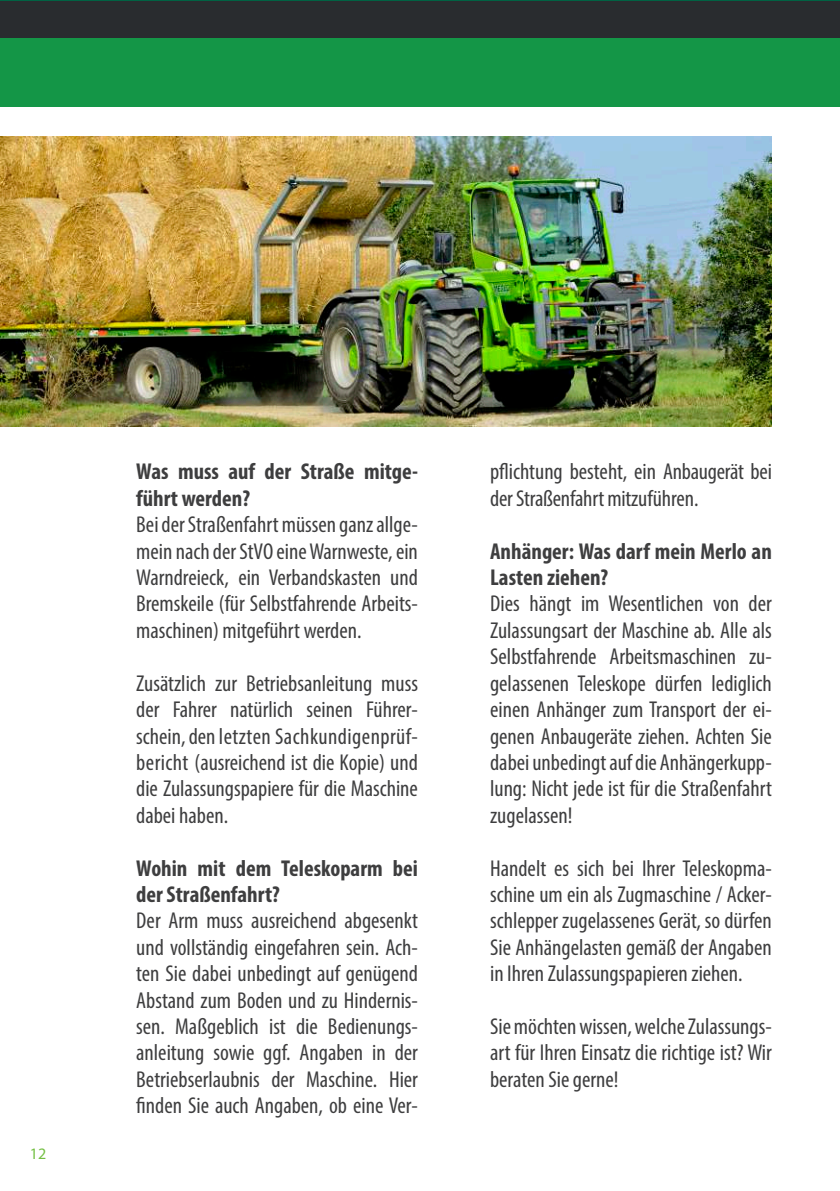
<style>
.page{position:relative;width:840px;height:1191px;background:#fff}
.page>*{position:absolute;margin:0;border:0;box-sizing:border-box;transform-origin:0 0}
.t1{font:condensed 23px/26.4px "Myriad Pro";color:#3e3e3f;text-align:justify}
.t2{font:700 condensed 23px/26.4px "Myriad Pro";color:#3e3e3f}
.t3{font:16px "Myriad Pro";color:#74bf43}
</style>
<div class="page">
<img style="left:0;top:136px;width:771px;height:290px">
<div style="left:0;top:0;width:839px;height:39px;background:#006243"></div>
<div style="left:0;top:1px;width:839px;height:60px;background:#292c2f"></div>
<div style="left:0;top:38px;width:839px;height:68px;background:#149647"></div>
<p class="t3" style="left:30px;top:1143px;width:18px">12</p>
<p class="t2" style="left:136px;top:458px;width:283px">Was muss auf der Straße mitge&shy;führt werden?</p>
<p class="t1" style="left:136px;top:511px;width:283px">Bei der Straßenfahrt müssen ganz allge&shy;mein nach der StVO eine Warnweste, ein Warndreieck, ein Verbandskasten und Bremskeile (für Selbstfahrende Arbeits&shy;maschinen) mitgeführt werden.</p>
<p class="t1" style="left:136px;top:669px;width:283px">Zusätzlich zur Betriebsanleitung muss der Fahrer natürlich seinen Führer&shy;schein, den letzten Sachkundigenprüf&shy;bericht (ausreichend ist die Kopie) und die Zulassungspapiere für die Maschine dabei haben.</p>
<p class="t2" style="left:136px;top:854px;width:283px">Wohin mit dem Teleskoparm bei der Straßenfahrt?</p>
<p class="t1" style="left:136px;top:907px;width:283px">Der Arm muss ausreichend abgesenkt und vollständig eingefahren sein. Ach&shy;ten Sie dabei unbedingt auf genügend Abstand zum Boden und zu Hindernis&shy;sen. Maßgeblich ist die Bedienungs&shy;anleitung sowie ggf. Angaben in der Betriebserlaubnis der Maschine. Hier finden Sie auch Angaben, ob eine Ver-</p>
<p class="t1" style="left:490px;top:458px;width:283px">pflichtung besteht, ein Anbaugerät bei der Straßenfahrt mitzuführen.</p>
<p class="t2" style="left:490px;top:537px;width:283px">Anhänger: Was darf mein Merlo an<br>Lasten ziehen?</p>
<p class="t1" style="left:490px;top:590px;width:283px">Dies hängt im Wesentlichen von der Zulassungsart der Maschine ab. Alle als Selbstfahrende Arbeitsmaschinen zu&shy;gelassenen Teleskope dürfen lediglich einen Anhänger zum Transport der ei&shy;genen Anbaugeräte ziehen. Achten Sie dabei unbedingt auf die Anhängerkupp&shy;lung: Nicht jede ist für die Straßenfahrt zugelassen!</p>
<p class="t1" style="left:490px;top:854px;width:283px">Handelt es sich bei Ihrer Teleskopma&shy;schine um ein als Zugmaschine / Acker&shy;schlepper zugelassenes Gerät, so dürfen Sie Anhängelasten gemäß der Angaben in Ihren Zulassungspapieren ziehen.</p>
<p class="t1" style="left:490px;top:1013px;width:283px">Sie möchten wissen, welche Zulassungs&shy;art für Ihren Einsatz die richtige ist? Wir beraten Sie gerne!</p>
</div>
